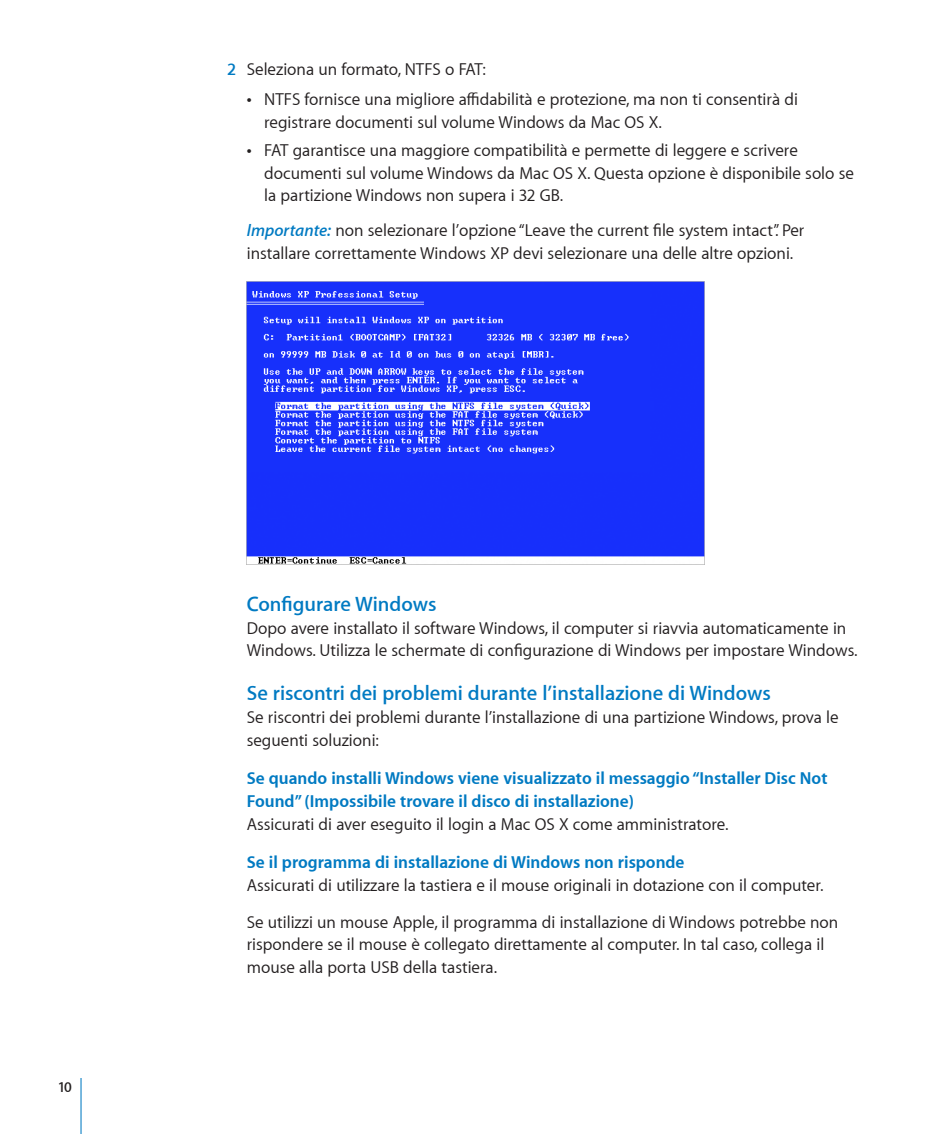
<style>
.page{position:relative;width:945px;height:1134px;background:#fff}
.page>*{position:absolute;margin:0;border:0;box-sizing:border-box;transform-origin:0 0}
.t1{font:600 21px "Myriad Set";color:#007ac2}
.t2{font:17.5px/22.8px "Myriad Set Text";color:#231f20}
.t3{font:700 17.5px/22.8px "Myriad Set";color:#007ac2}
.t4{font:600 14.88px "Myriad Set";color:#231f20}
.s1{font-family:"Myriad Set";font-weight:600;color:#007ac2}
.s2{font-family:"Apple Icon Four";font-size:15.75px}
.s3{font-family:"Myriad Set";font-weight:600;font-style:italic;color:#007ac2}
</style>
<div class="page">
<hr style="left:80px;top:1078px;width:2px;height:56px;background:#007ac2">
<img style="left:247px;top:282px;width:457px;height:283px">
<p class="t4" style="left:58px;top:1078px;width:16px">10</p>
<p class="t2" style="left:247px;top:54px;width:553px;line-height:29.8px;text-indent:-20px"><span class="s1">2</span> Seleziona un formato, NTFS o FAT:<br><span class="s2">Â</span> NTFS fornisce una migliore affidabilità e protezione, ma non ti consentirà di</p>
<p class="t2" style="left:247px;top:108px;width:553px;line-height:28px;text-indent:18px">registrare documenti sul volume Windows da Mac OS X.<br><span class="s2">Â</span> FAT garantisce una maggiore compatibilità e permette di leggere e scrivere</p>
<p class="t2" style="left:264px;top:161px;width:591px">documenti sul volume Windows da Mac OS X. Questa opzione è disponibile solo se la partizione Windows non supera i 32 GB.</p>
<p class="t2" style="left:247px;top:219px;width:559px"><span class="s3">Importante:</span> non selezionare l’opzione “Leave the current file system intact”. Per installare correttamente Windows XP devi selezionare una delle altre opzioni.</p>
<p class="t1" style="left:247px;top:591px;width:191px">Configurare Windows</p>
<p class="t2" style="left:247px;top:616px;width:612px">Dopo avere installato il software Windows, il computer si riavvia automaticamente in<br>Windows. Utilizza le schermate di configurazione di Windows per impostare Windows.</p>
<p class="t1" style="left:247px;top:680px;width:526px">Se riscontri dei problemi durante l’installazione di Windows</p>
<p class="t2" style="left:247px;top:705px;width:593px">Se riscontri dei problemi durante l’installazione di una partizione Windows, prova le seguenti soluzioni:</p>
<p class="t3" style="left:247px;top:767px;width:582px">Se quando installi Windows viene visualizzato il messaggio “Installer Disc Not<br>Found” (Impossibile trovare il disco di installazione)</p>
<p class="t2" style="left:247px;top:812px;width:483px">Assicurati di aver eseguito il login a Mac OS X come amministratore.</p>
<p class="t3" style="left:247px;top:851px;width:439px">Se il programma di installazione di Windows non risponde</p>
<p class="t2" style="left:247px;top:866px;width:593px;line-height:36.8px">Assicurati di utilizzare la tastiera e il mouse originali in dotazione con il computer.<br>Se utilizzi un mouse Apple, il programma di installazione di Windows potrebbe non</p>
<p class="t2" style="left:247px;top:933px;width:579px">rispondere se il mouse è collegato direttamente al computer. In tal caso, collega il mouse alla porta USB della tastiera.</p>
</div>
